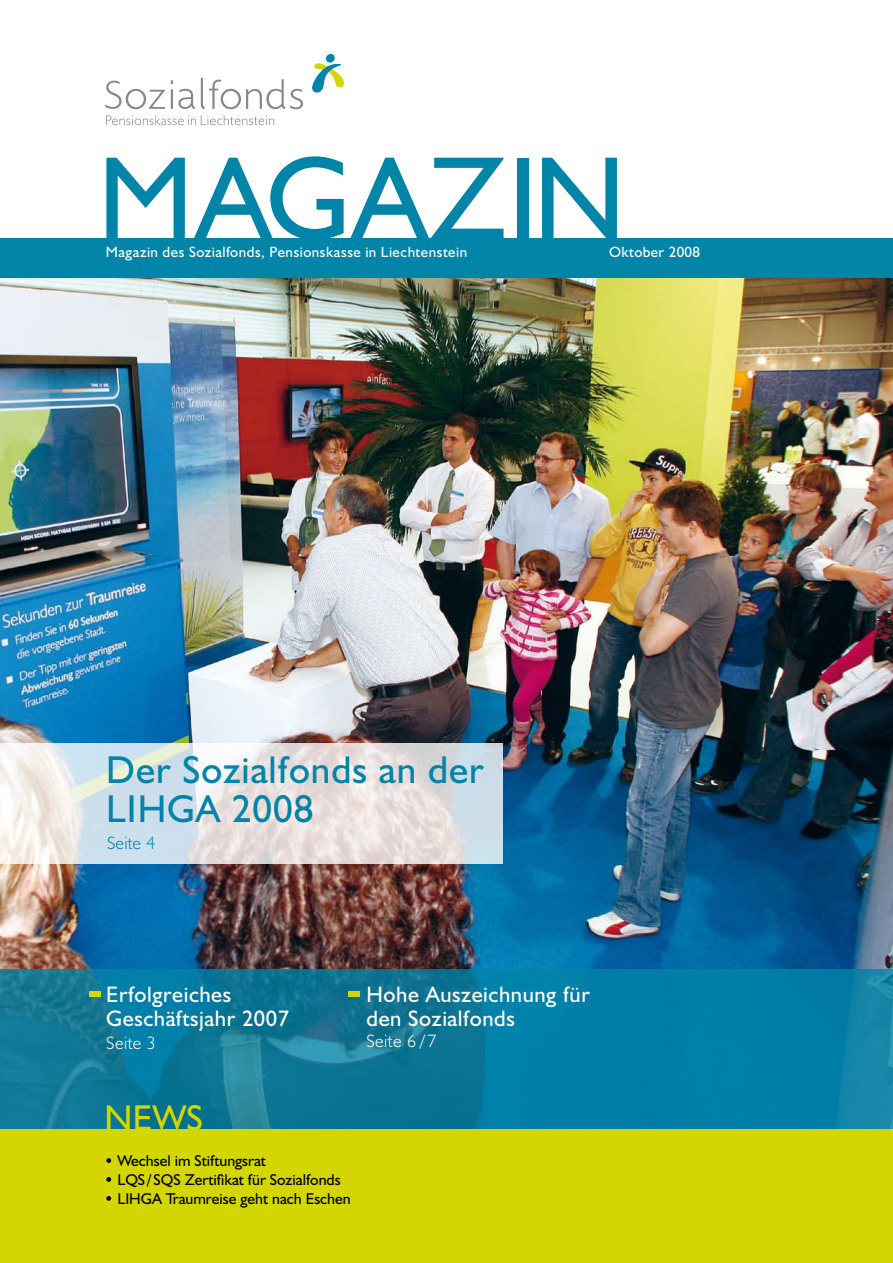
<style>
.page{position:relative;width:893px;height:1263px;background:#fff}
.page>*{position:absolute;margin:0;border:0;box-sizing:border-box;transform-origin:0 0}
.t1{font:118.35px "Humanist 521 BT";letter-spacing:.025em;color:#0084a8}
.t2{font:39px/39px "Humanist 521 BT";letter-spacing:.025em;color:#0084a8}
.t3{font:36px "Humanist 521 BT";color:#d4d600}
.t4{font:22.5px/24px "Humanist 521 BT";letter-spacing:.025em;color:#fff}
.t5{font:300 18px "Humanist 521 BT";letter-spacing:.025em;color:#fff}
.t6{font:300 18px "Humanist 521 BT";letter-spacing:.01em;color:#0084a8}
.t7{font:15.75px/18.9px "Humanist 521 BT";color:#000}
.t8{font:15px "Humanist 521 BT";letter-spacing:.03em;color:#fff}
</style>
<div class="page">
<img style="left:0;top:278px;width:893px;height:691px">
<svg style="left:0;top:969px;width:893px;height:160px;fill:#047da6"></svg>
<div style="left:0;top:238px;width:893px;height:40px;background:#0084a8"></div>
<div style="left:0;top:1129px;width:893px;height:134px;background:#d4d600"></div>
<svg style="left:106px;top:1158px;width:5px;height:5px"></svg>
<svg style="left:106px;top:1177px;width:5px;height:5px"></svg>
<svg style="left:106px;top:1196px;width:5px;height:5px"></svg>
<svg style="left:106px;top:115px;width:168px;height:10px"></svg>
<div style="left:326px;top:54px;width:9px;height:9px;background:#0084a8;border-radius:50%"></div>
<svg style="left:312px;top:63px;width:32px;height:30px"></svg>
<svg style="left:105px;top:81px;width:60px;height:28px"></svg>
<svg style="left:171px;top:80px;width:24px;height:29px"></svg>
<svg style="left:201px;top:78px;width:102px;height:31px"></svg>
<div style="left:89px;top:991px;width:11px;height:6px;background:#d4d600"></div>
<div style="left:349px;top:991px;width:11px;height:6px;background:#d4d600"></div>
<svg style="left:0;top:743px;width:503px;height:120px"></svg>
<h1 class="t1" style="left:98px;top:125px;width:529px">MAGAZIN</h1>
<p class="t8" style="left:106px;top:243px;width:363px">Magazin des Sozialfonds, Pensionskasse in Liechtenstein</p>
<p class="t8" style="left:609px;top:243px;width:93px">Oktober 2008</p>
<h2 class="t2" style="left:106px;top:750px;width:379px">Der Sozialfonds an der<br>LIHGA 2008</h2>
<p class="t6" style="left:107px;top:832px;width:49px">Seite 4</p>
<h3 class="t4" style="left:106px;top:981px;width:184px">Erfolgreiches<br>Geschäftsjahr 2007</h3>
<p class="t5" style="left:106px;top:1032px;width:51px">Seite 3</p>
<h3 class="t4" style="left:367px;top:981px;width:225px">Hohe Auszeichnung für den Sozialfonds</h3>
<p class="t5" style="left:367px;top:1030px;width:72px">Seite 6 / 7</p>
<h3 class="t3" style="left:105px;top:1095px;width:100px">NEWS</h3>
<p class="t7" style="left:117px;top:1151px;width:235px">Wechsel im Stiftungsrat<br>LQS / SQS Zertifikat für Sozialfonds<br>LIHGA Traumreise geht nach Eschen</p>
</div>
